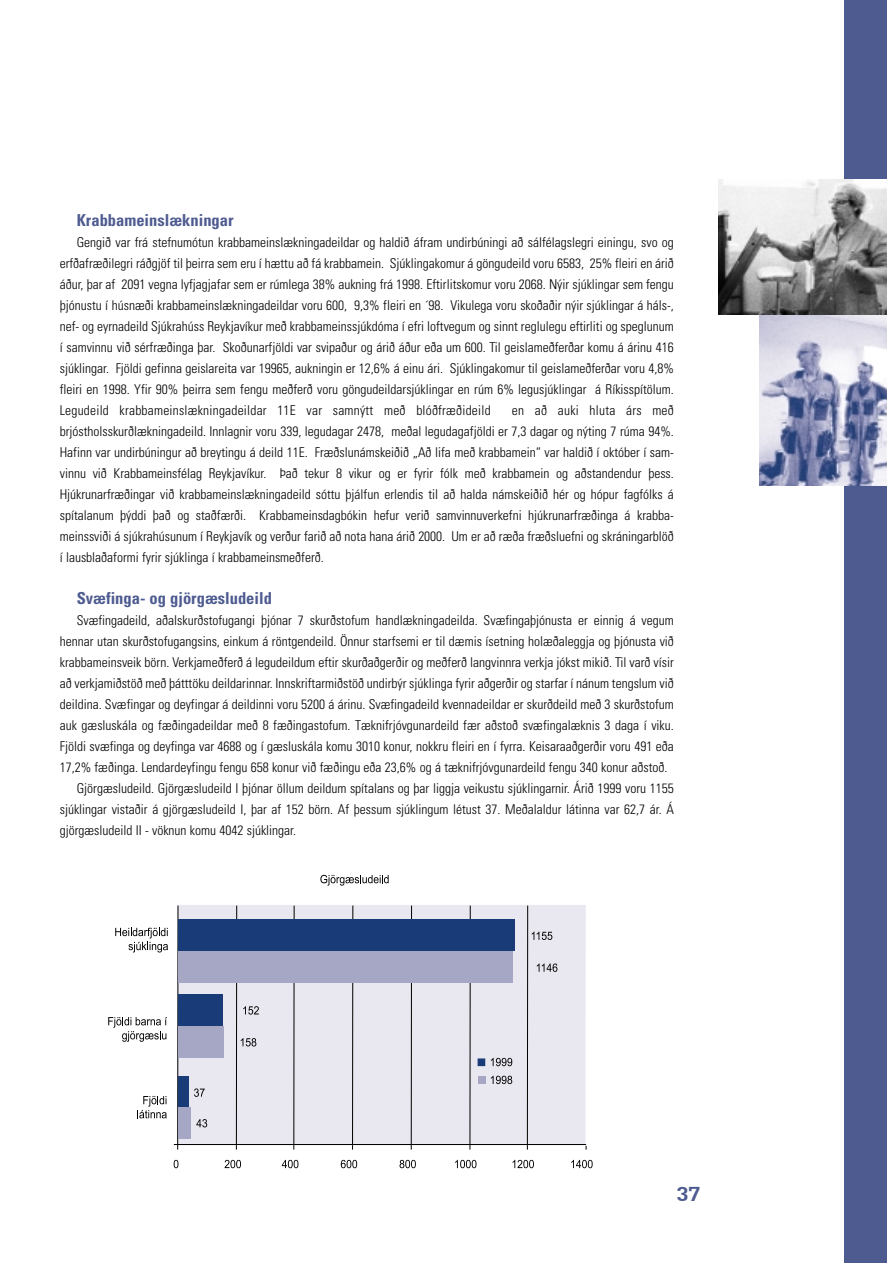
<style>
.page{position:relative;width:887px;height:1263px;background:#fff}
.page>*{position:absolute;margin:0;border:0;box-sizing:border-box;transform-origin:0 0}
.t1{font:21px "URW Egyptienne T Med";color:#4e5b90}
.t2{font:700 condensed 16.5px "Univers";color:#4e5b90}
.t3{font:300 condensed 13.5px/21px "Univers";color:#000;text-align:justify}
</style>
<div class="page">
<div style="left:844px;top:0;width:42px;height:1263px;background:#4e5b90"></div>
<img style="left:759px;top:315px;width:127px;height:170px">
<div style="left:177px;top:905px;width:408px;height:240px;background:#e9e7ef"></div>
<hr style="left:236px;top:906px;width:1px;height:240px;background:#000">
<hr style="left:293px;top:906px;width:1px;height:240px;background:#000">
<hr style="left:352px;top:906px;width:1px;height:240px;background:#000">
<hr style="left:411px;top:906px;width:1px;height:240px;background:#000">
<hr style="left:469px;top:906px;width:1px;height:240px;background:#000">
<hr style="left:527px;top:906px;width:1px;height:240px;background:#000">
<hr style="left:178px;top:1144px;width:408px;height:1px;background:#000">
<hr style="left:177px;top:906px;width:1px;height:240px;background:#000">
<svg style="left:173px;top:1160px;width:5px;height:8px"></svg>
<svg style="left:224px;top:1160px;width:17px;height:8px"></svg>
<svg style="left:282px;top:1160px;width:16px;height:8px"></svg>
<svg style="left:340px;top:1160px;width:17px;height:8px"></svg>
<svg style="left:399px;top:1160px;width:16px;height:8px"></svg>
<svg style="left:455px;top:1160px;width:21px;height:8px"></svg>
<svg style="left:512px;top:1160px;width:21px;height:8px"></svg>
<svg style="left:571px;top:1160px;width:21px;height:8px"></svg>
<div style="left:178px;top:1026px;width:46px;height:32px;background:#a6a6c5"></div>
<div style="left:178px;top:994px;width:45px;height:32px;background:#193b77"></div>
<svg style="left:240px;top:1038px;width:16px;height:8px"></svg>
<svg style="left:243px;top:1006px;width:16px;height:9px"></svg>
<svg style="left:108px;top:1017px;width:59px;height:25px"></svg>
<div style="left:178px;top:1107px;width:13px;height:32px;background:#a6a6c5"></div>
<div style="left:178px;top:1076px;width:10px;height:31px;background:#193b77"></div>
<svg style="left:196px;top:1119px;width:11px;height:8px"></svg>
<svg style="left:194px;top:1088px;width:10px;height:9px"></svg>
<svg style="left:137px;top:1096px;width:30px;height:22px"></svg>
<div style="left:178px;top:951px;width:334px;height:32px;background:#a6a6c5"></div>
<div style="left:178px;top:919px;width:337px;height:32px;background:#193b77"></div>
<svg style="left:536px;top:964px;width:21px;height:8px"></svg>
<svg style="left:531px;top:932px;width:21px;height:8px"></svg>
<svg style="left:115px;top:928px;width:53px;height:25px"></svg>
<div style="left:477px;top:1058px;width:8px;height:8px;background:#193b77;border:1px solid #193b77"></div>
<svg style="left:490px;top:1058px;width:22px;height:8px"></svg>
<div style="left:478px;top:1076px;width:7px;height:8px;background:#a6a6c5"></div>
<svg style="left:490px;top:1076px;width:22px;height:8px"></svg>
<svg style="left:320px;top:875px;width:68px;height:11px"></svg>
<img style="left:718px;top:180px;width:168px;height:135px">
<p class="t2" style="left:77px;top:214px;width:158px">Krabbameinslækningar</p>
<p class="t3" style="left:60px;top:233px;width:615px;text-indent:17px">Gengið var frá stefnumótun krabbameinslækningadeildar og haldið áfram undirbúningi að sálfélagslegri einingu, svo og erfðafræðilegri ráðgjöf til þeirra sem eru í hættu að fá krabbamein. Sjúklingakomur á göngudeild voru 6583, 25% fleiri en árið áður, þar af 2091 vegna lyfjagjafar sem er rúmlega 38% aukning frá 1998. Eftirlitskomur voru 2068. Nýir sjúklingar sem fengu þjónustu í húsnæði krabbameinslækningadeildar voru 600, 9,3% fleiri en ´98. Vikulega voru skoðaðir nýir sjúklingar á háls-, nef- og eyrnadeild Sjúkrahúss Reykjavíkur með krabbameinssjúkdóma í efri loftvegum og sinnt reglulegu eftirliti og speglunum í samvinnu við sérfræðinga þar. Skoðunarfjöldi var svipaður og árið áður eða um 600. Til geislameðferðar komu á árinu 416 sjúklingar. Fjöldi gefinna geislareita var 19965, aukningin er 12,6% á einu ári. Sjúklingakomur til geislameðferðar voru 4,8% fleiri en 1998. Yfir 90% þeirra sem fengu meðferð voru göngudeildarsjúklingar en rúm 6% legusjúklingar á Ríkisspítölum.<br>Legudeild krabbameinslækningadeildar 11E var samnýtt með blóðfræðideild</p>
<p class="t3" style="left:60px;top:401px;width:615px;text-indent:452px">en að auki hluta árs með brjóstholsskurðlækningadeild. Innlagnir voru 339, legudagar 2478, meðal legudagafjöldi er 7,3 dagar og nýting 7 rúma 94%.<br>Hafinn var undirbúningur að breytingu á deild 11E. Fræðslunámskeiðið „Að lifa með krabbamein“ var haldið í október í sam&shy;vinnu við Krabbameinsfélag Reykjavíkur. Það tekur 8 vikur og er fyrir fólk með krabbamein og aðstandendur þess.<br>Hjúkrunarfræðingar við krabbameinslækningadeild sóttu þjálfun erlendis til að halda námskeiðið hér og hópur fagfólks á spítalanum þýddi það og staðfærði. Krabbameinsdagbókin hefur verið samvinnuverkefni hjúkrunarfræðinga á krabba&shy;meinssviði á sjúkrahúsunum í Reykjavík og verður farið að nota hana árið 2000. Um er að ræða fræðsluefni og skráningarblöð í lausblaðaformi fyrir sjúklinga í krabbameinsmeðferð.</p>
<p class="t2" style="left:77px;top:592px;width:197px">Svæfinga- og gjörgæsludeild</p>
<p class="t3" style="left:77px;top:611px;width:598px">Svæfingadeild, aðalskurðstofugangi þjónar 7 skurðstofum handlækningadeilda. Svæfingaþjónusta er einnig á vegum</p>
<p class="t3" style="left:60px;top:632px;width:615px">hennar utan skurðstofugangsins, einkum á röntgendeild. Önnur starfsemi er til dæmis ísetning holæðaleggja og þjónusta við</p>
<p class="t3" style="left:60px;top:653px;width:615px">krabbameinsveik börn. Verkjameðferð á legudeildum eftir skurðaðgerðir og meðferð langvinnra verkja jókst mikið. Til varð vísir</p>
<p class="t3" style="left:60px;top:674px;width:615px">að verkjamiðstöð með þátttöku deildarinnar. Innskriftarmiðstöð undirbýr sjúklinga fyrir aðgerðir og starfar í nánum tengslum við</p>
<p class="t3" style="left:60px;top:695px;width:615px">deildina. Svæfingar og deyfingar á deildinni voru 5200 á árinu. Svæfingadeild kvennadeildar er skurðdeild með 3 skurðstofum</p>
<p class="t3" style="left:60px;top:716px;width:615px">auk gæsluskála og fæðingadeildar með 8 fæðingastofum. Tæknifrjóvgunardeild fær aðstoð svæfingalæknis 3 daga í viku.</p>
<p class="t3" style="left:60px;top:737px;width:615px">Fjöldi svæfinga og deyfinga var 4688 og í gæsluskála komu 3010 konur, nokkru fleiri en í fyrra. Keisaraaðgerðir voru 491 eða</p>
<p class="t3" style="left:60px;top:758px;width:609px">17,2% fæðinga. Lendardeyfingu fengu 658 konur við fæðingu eða 23,6% og á tæknifrjóvgunardeild fengu 340 konur aðstoð.</p>
<p class="t3" style="left:77px;top:779px;width:598px">Gjörgæsludeild. Gjörgæsludeild I þjónar öllum deildum spítalans og þar liggja veikustu sjúklingarnir. Árið 1999 voru 1155</p>
<p class="t3" style="left:60px;top:800px;width:615px">sjúklingar vistaðir á gjörgæsludeild I, þar af 152 börn. Af þessum sjúklingum létust 37. Meðalaldur látinna var 62,7 ár. Á</p>
<p class="t3" style="left:60px;top:821px;width:238px">gjörgæsludeild II - vöknun komu 4042 sjúklingar.</p>
<h1 class="t1" style="left:676px;top:1179px;width:25px">37</h1>
</div>
